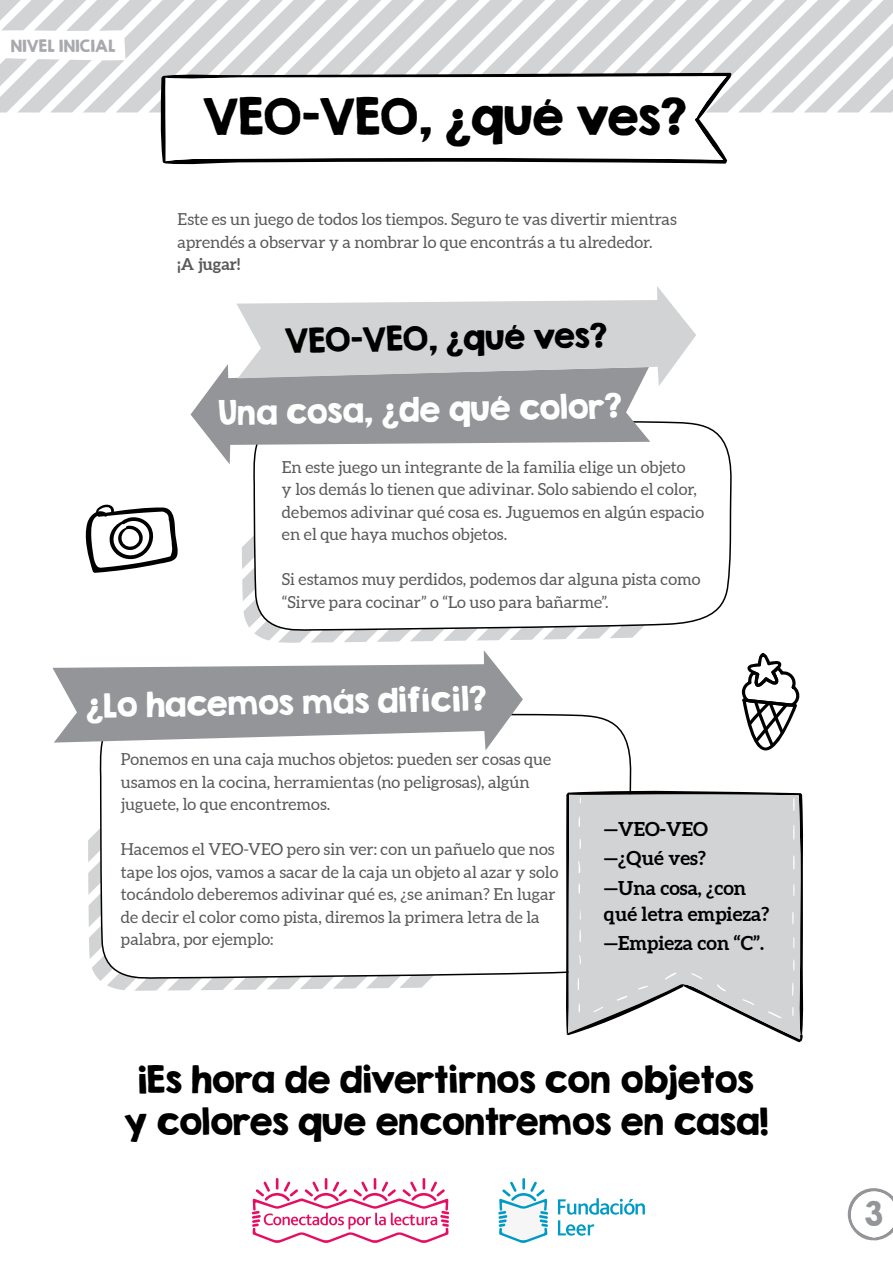
<style>
.page{position:relative;width:893px;height:1263px;background:#fff}
.page>*{position:absolute;margin:0;border:0;box-sizing:border-box;transform-origin:0 0}
.t1{font:45px "KG Second Chances Solid";color:#000}
.t2{font:33px/42px "KG Second Chances Solid";color:#000;text-align:center}
.t3{font:30px "KG Second Chances Solid";color:#fff}
.t4{font:30px "KG Second Chances Solid";color:#000}
.t5{font:30px "KG Second Chances Solid";color:#939598}
.t6{font:700 19.5px/29.7px "Aleo";color:#000}
.t7{font:16.5px/22.5px "Aleo";color:#58595b}
.t8{font:700 16.5px "Aleo";color:#58595b}
.t9{font:15px "KG Second Chances Solid";letter-spacing:.01em;color:#a7a9ac}
</style>
<div class="page">
<svg style="left:160px;top:113px;width:568px;height:52px"></svg>
<svg style="left:165px;top:113px;width:562px;height:48px"></svg>
<svg style="left:85px;top:504px;width:93px;height:69px"></svg>
<svg style="left:242px;top:536px;width:21px;height:103px"></svg>
<svg style="left:263px;top:634px;width:373px;height:9px"></svg>
<svg style="left:88px;top:830px;width:21px;height:156px;fill:#d2d4d5"></svg>
<svg style="left:109px;top:982px;width:318px;height:9px;fill:#d6d8d9"></svg>
<svg style="left:253px;top:421px;width:479px;height:213px"></svg>
<svg style="left:99px;top:713px;width:533px;height:269px"></svg>
<svg style="left:191px;top:364px;width:459px;height:100px;fill:#939598"></svg>
<svg style="left:236px;top:286px;width:460px;height:100px;fill:#d1d3d4"></svg>
<svg style="left:52px;top:650px;width:471px;height:100px;fill:#939598"></svg>
<svg style="left:565px;top:789px;width:239px;height:245px"></svg>
<div style="left:568px;top:794px;width:233px;height:190px;background:#d1d3d4"></div>
<svg style="left:567px;top:984px;width:236px;height:58px"></svg>
<svg style="left:742px;top:653px;width:58px;height:98px"></svg>
<svg style="left:848px;top:1188px;width:45px;height:53px"></svg>
<svg style="left:0;top:0;width:893px;height:113px"></svg>
<svg style="left:252px;top:1178px;width:197px;height:65px"></svg>
<svg style="left:558px;top:1198px;width:87px;height:38px"></svg>
<svg style="left:498px;top:1178px;width:50px;height:65px"></svg>
<p class="t9" style="left:11px;top:36px;width:106px">NIVEL INICIAL</p>
<h1 class="t1" style="left:203px;top:88px;width:484px">VEO-VEO, ¿qué ves?</h1>
<p class="t7" style="left:178px;top:209px;width:501px">Este es un juego de todos los tiempos. Seguro te vas divertir mientras aprendés a observar y a nombrar lo que encontrás a tu alrededor.</p>
<p class="t8" style="left:178px;top:254px;width:64px">¡A jugar!</p>
<h3 class="t4" style="left:284px;top:322px;width:323px;rotate:-1deg">VEO-VEO, ¿qué ves?</h3>
<h3 class="t3" style="left:218px;top:394px;width:405px;rotate:-1deg">Una cosa, ¿de qué color?</h3>
<p class="t7" style="left:282px;top:456px;width:424px">En este juego un integrante de la familia elige un objeto<br>y los demás lo tienen que adivinar. Solo sabiendo el color, debemos adivinar qué cosa es. Juguemos en algún espacio en el que haya muchos objetos.</p>
<p class="t7" style="left:282px;top:569px;width:420px">Si estamos muy perdidos, podemos dar alguna pista como “Sirve para cocinar” o “Lo uso para bañarme”.</p>
<h3 class="t3" style="left:86px;top:686px;width:402px;rotate:-1deg">¿Lo hacemos más difícil?</h3>
<p class="t7" style="left:121px;top:749px;width:432px">Ponemos en una caja muchos objetos: pueden ser cosas que usamos en la cocina, herramientas (no peligrosas), algún juguete, lo que encontremos.</p>
<p class="t7" style="left:121px;top:839px;width:439px">Hacemos el VEO-VEO pero sin ver: con un pañuelo que nos tape los ojos, vamos a sacar de la caja un objeto al azar y solo tocándolo deberemos adivinar qué es, ¿se animan? En lugar de decir el color como pista, diremos la primera letra de la palabra, por ejemplo:</p>
<p class="t6" style="left:604px;top:814px;width:144px">—VEO-VEO —¿Qué ves? —Una cosa, ¿con</p>
<p class="t6" style="left:604px;top:899px;width:167px">qué letra empieza? —Empieza con “C”.</p>
<h2 class="t2" style="left:124px;top:1058px;width:646px">¡Es hora de divertirnos con objetos y colores que encontremos en casa!</h2>
<h3 class="t5" style="left:865px;top:1194px;width:19px">3</h3>
</div>
